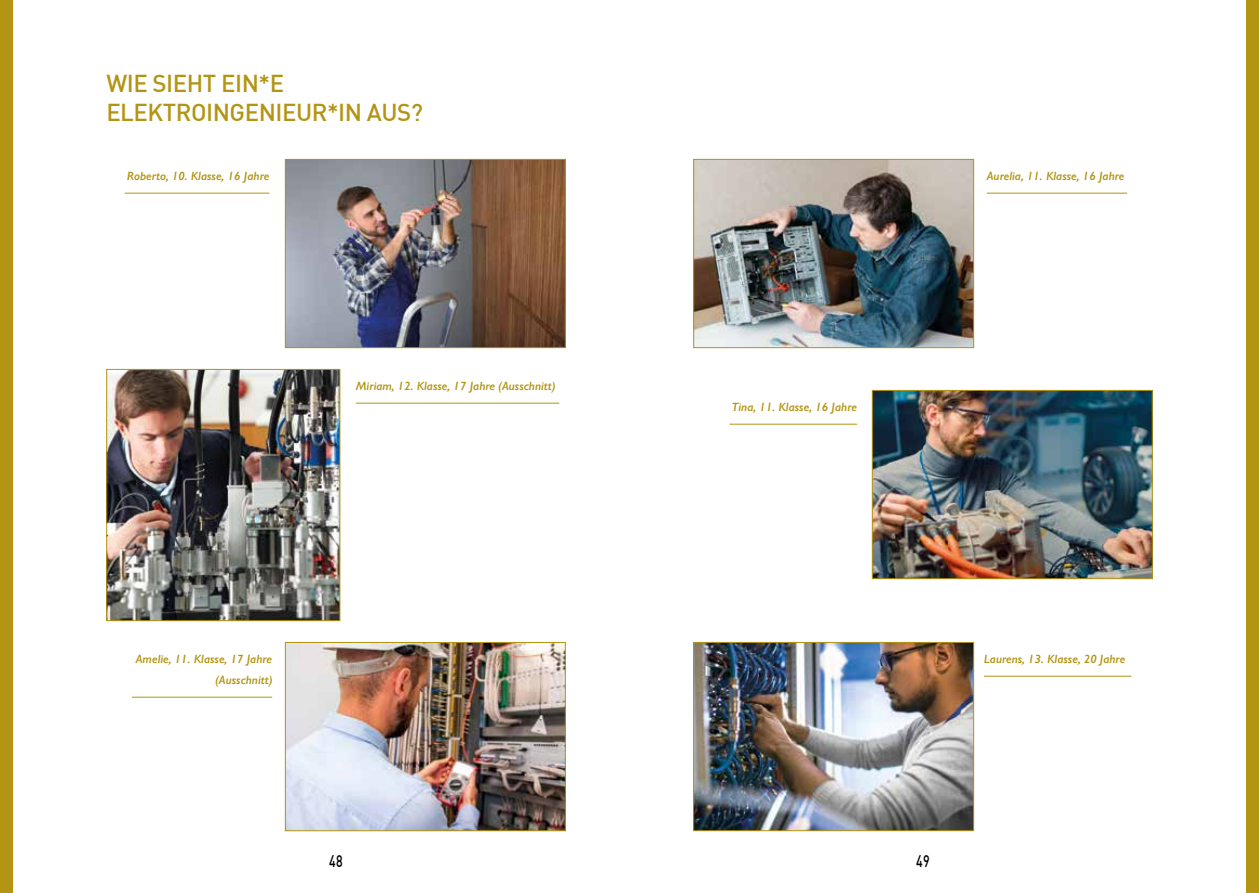
<style>
.page{position:relative;width:1259px;height:893px;background:#fff}
.page>*{position:absolute;margin:0;border:0;box-sizing:border-box;transform-origin:0 0}
.t1{font:500 24px/28.8px "DIN";letter-spacing:-.02em;color:#b39413}
.t2{font:500 16.5px "DIN";color:#000;scale:.75 1}
.t3{font:italic 600 12px/21px "Gill Sans";color:#b39413;text-align:right}
</style>
<div class="page">
<div style="left:0;top:0;width:13px;height:893px;background:#b39413"></div>
<div style="left:1246px;top:0;width:13px;height:893px;background:#b39413"></div>
<hr style="left:356px;top:403px;width:203px;height:1px;background:#b39413">
<hr style="left:125px;top:193px;width:144px;height:1px;background:#b39413">
<hr style="left:132px;top:697px;width:140px;height:1px;background:#b39413">
<img style="left:287px;top:161px;width:277px;height:185px">
<div style="left:285px;top:159px;width:281px;height:189px;border:1px solid #b39413"></div>
<img style="left:108px;top:371px;width:230px;height:248px">
<div style="left:106px;top:369px;width:234px;height:252px;border:1px solid #b39413"></div>
<img style="left:287px;top:644px;width:277px;height:185px">
<div style="left:285px;top:642px;width:281px;height:189px;border:1px solid #b39413"></div>
<hr style="left:986px;top:193px;width:141px;height:1px;background:#b39413">
<hr style="left:729px;top:424px;width:128px;height:1px;background:#b39413">
<hr style="left:984px;top:676px;width:147px;height:1px;background:#b39413">
<img style="left:695px;top:161px;width:277px;height:185px">
<div style="left:693px;top:159px;width:281px;height:189px;border:1px solid #b39413"></div>
<img style="left:874px;top:392px;width:276px;height:185px">
<div style="left:872px;top:390px;width:280px;height:189px;border:1px solid #b39413"></div>
<img style="left:695px;top:644px;width:277px;height:185px">
<div style="left:693px;top:642px;width:281px;height:189px;border:1px solid #b39413"></div>
<h1 class="t1" style="left:106px;top:68px;width:318px">WIE SIEHT EIN*E<br>ELEKTROINGENIEUR*IN AUS?</h1>
<p class="t3" style="left:127px;top:165px;width:144px">Roberto, 10. Klasse, 16 Jahre</p>
<p class="t3" style="left:356px;top:375px;width:201px">Miriam, 12. Klasse, 17 Jahre (Ausschnitt)</p>
<p class="t3" style="left:732px;top:396px;width:127px">Tina, 11. Klasse, 16 Jahre</p>
<p class="t3" style="left:986px;top:165px;width:139px">Aurelia, 11. Klasse, 16 Jahre</p>
<p class="t3" style="left:136px;top:648px;width:138px">Amelie, 11. Klasse, 17 Jahre (Ausschnitt)</p>
<p class="t3" style="left:984px;top:648px;width:143px">Laurens, 13. Klasse, 20 Jahre</p>
<h2 class="t2" style="left:329px;top:850px;width:19px">48</h2>
<h2 class="t2" style="left:916px;top:850px;width:19px">49</h2>
</div>
